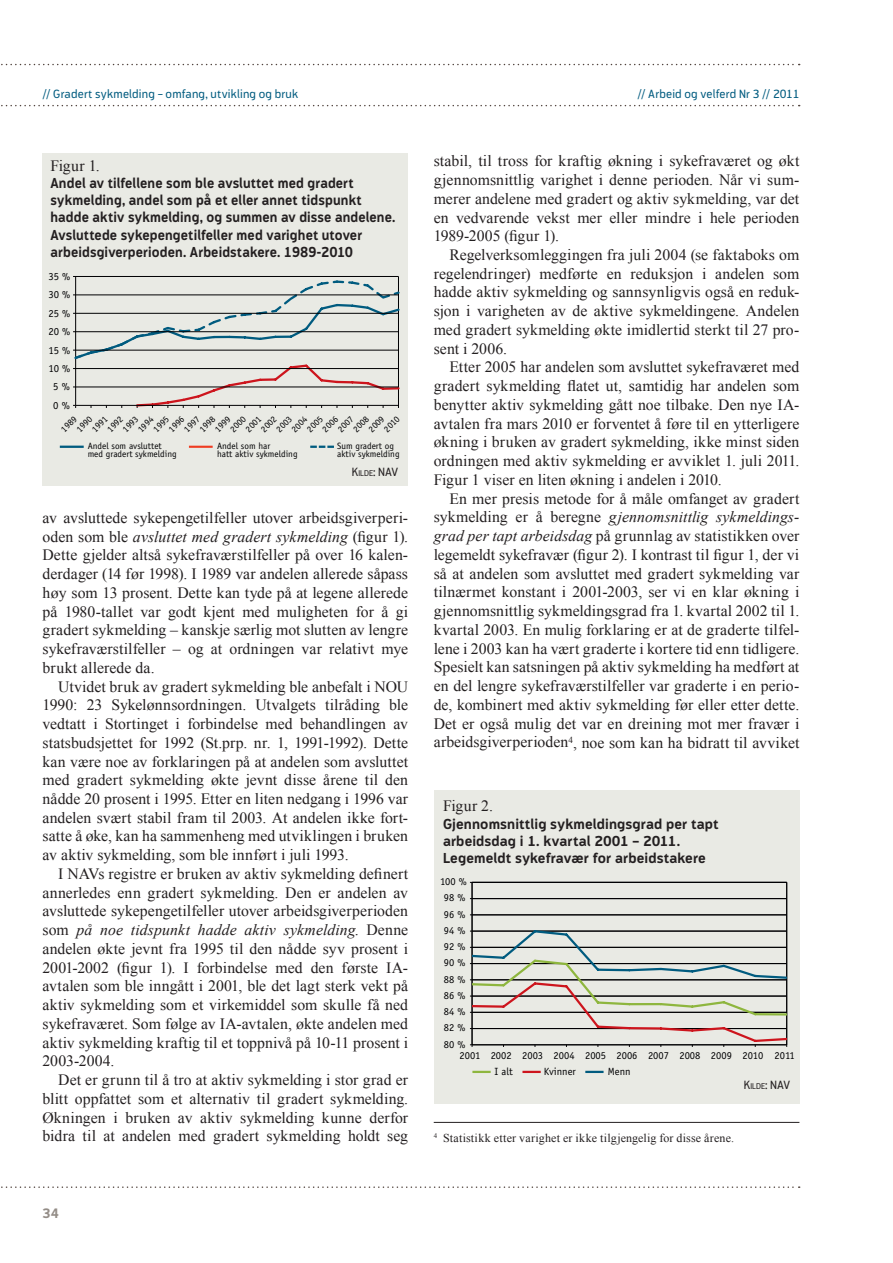
<style>
.page{position:relative;width:893px;height:1263px;background:#fff}
.page>*{position:absolute;margin:0;border:0;box-sizing:border-box;transform-origin:0 0}
.t1{font:15.75px/18.8px "Times New Roman";letter-spacing:.005em;color:#231f20;text-align:justify}
.t2{font:700 14.25px/17.2px "Modus";letter-spacing:.01em;color:#231f20;scale:.95 1}
.t3{font:700 14.25px/17.2px "Modus";letter-spacing:.01em;color:#231f20}
.t4{font:700 13.5px "Modus";color:#948d87}
.t5{font:12px "Modus";letter-spacing:.005em;color:#005b7f}
.t6{font:12px "Times New Roman";letter-spacing:.015em;color:#231f20}
.t7{font:12px "Modus";letter-spacing:-.025em;color:#231f20}
.t8{font:10.65px "Officina Sans";color:#000002}
.t9{font:10.5px/15.6px "Officina Sans";color:#000002}
.t10{font:9.15px/7.6px "Officina Sans";color:#000002}
.s1{font-size:8.4px}
.s2{font-style:italic}
</style>
<div class="page">
<svg style="left:1px;top:64px;width:799px;height:1px"></svg>
<svg style="left:1px;top:1186px;width:799px;height:2px"></svg>
<svg style="left:1px;top:105px;width:799px;height:1px"></svg>
<div style="left:43px;top:153px;width:365px;height:332px;background:#e9eae4"></div>
<div style="left:434px;top:790px;width:365px;height:314px;background:#e9eae4"></div>
<hr style="left:434px;top:1122px;width:365px;height:1px;background:#231f20">
<hr style="left:75px;top:276px;width:1px;height:129px;background:#000002">
<hr style="left:398px;top:276px;width:1px;height:132px;background:#000002">
<svg style="left:73px;top:279px;width:327px;height:129px"></svg>
<hr style="left:61px;top:446px;width:22px;height:2px;background:#005b7f">
<hr style="left:190px;top:446px;width:22px;height:2px;background:#ef3c22">
<svg style="left:311px;top:446px;width:22px;height:2px"></svg>
<hr style="left:73px;top:276px;width:325px;height:1px;background:#000002">
<hr style="left:73px;top:295px;width:325px;height:1px;background:#000002">
<hr style="left:73px;top:313px;width:325px;height:1px;background:#000002">
<hr style="left:73px;top:331px;width:325px;height:1px;background:#000002">
<hr style="left:73px;top:350px;width:325px;height:1px;background:#000002">
<hr style="left:73px;top:368px;width:325px;height:1px;background:#000002">
<hr style="left:73px;top:387px;width:325px;height:1px;background:#000002">
<hr style="left:76px;top:405px;width:322px;height:1px;background:#000002">
<hr style="left:472px;top:882px;width:1px;height:163px;background:#000002">
<hr style="left:470px;top:914px;width:317px;height:1px;background:#000002">
<hr style="left:470px;top:898px;width:317px;height:1px;background:#000002">
<hr style="left:470px;top:882px;width:317px;height:1px;background:#000002">
<hr style="left:786px;top:882px;width:1px;height:165px;background:#000002">
<svg style="left:470px;top:928px;width:317px;height:119px"></svg>
<svg style="left:474px;top:1071px;width:16px;height:2px"></svg>
<svg style="left:524px;top:1071px;width:16px;height:2px"></svg>
<svg style="left:586px;top:1071px;width:16px;height:2px"></svg>
<p class="t5" style="left:43px;top:87px;width:257px">// Gradert sykmelding – omfang, utvikling og bruk</p>
<p class="t5" style="left:637px;top:87px;width:163px">// Arbeid og velferd Nr 3 // 2011</p>
<p class="t1" style="left:50px;top:156px;width:51px">Figur 1.</p>
<p class="t2" style="left:50px;top:174px;width:365px">Andel av tilfellene som ble avsluttet med gradert sykmelding, andel som på et eller annet tidspunkt hadde aktiv sykmelding, og summen av disse andelene.<br>Avsluttede sykepengetilfeller med varighet utover arbeidsgiverperioden. Arbeidstakere. 1989-2010</p>
<p class="t8" style="left:48px;top:270px;width:24px">35 %</p>
<p class="t8" style="left:48px;top:288px;width:24px">30 %</p>
<p class="t8" style="left:48px;top:307px;width:24px">25 %</p>
<p class="t8" style="left:48px;top:325px;width:24px">20 %</p>
<p class="t8" style="left:48px;top:344px;width:24px">15 %</p>
<p class="t8" style="left:48px;top:362px;width:24px">10 %</p>
<p class="t8" style="left:53px;top:381px;width:18px">5 %</p>
<p class="t8" style="left:53px;top:399px;width:18px">0 %</p>
<p class="t10" style="left:60px;top:428px;width:20px;rotate:-45deg">1989</p>
<p class="t10" style="left:75px;top:428px;width:20px;rotate:-45deg">1990</p>
<p class="t10" style="left:91px;top:428px;width:20px;rotate:-45deg">1991</p>
<p class="t10" style="left:106px;top:428px;width:20px;rotate:-45deg">1992</p>
<p class="t10" style="left:121px;top:428px;width:20px;rotate:-45deg">1993</p>
<p class="t10" style="left:136px;top:428px;width:20px;rotate:-45deg">1994</p>
<p class="t10" style="left:152px;top:428px;width:20px;rotate:-45deg">1995</p>
<p class="t10" style="left:167px;top:428px;width:20px;rotate:-45deg">1996</p>
<p class="t10" style="left:183px;top:428px;width:20px;rotate:-45deg">1997</p>
<p class="t10" style="left:198px;top:428px;width:20px;rotate:-45deg">1998</p>
<p class="t10" style="left:213px;top:428px;width:20px;rotate:-45deg">1999</p>
<p class="t10" style="left:229px;top:428px;width:20px;rotate:-45deg">2000</p>
<p class="t10" style="left:244px;top:428px;width:20px;rotate:-45deg">2001</p>
<p class="t10" style="left:260px;top:428px;width:20px;rotate:-45deg">2002</p>
<p class="t10" style="left:275px;top:428px;width:20px;rotate:-45deg">2003</p>
<p class="t10" style="left:290px;top:428px;width:20px;rotate:-45deg">2004</p>
<p class="t10" style="left:306px;top:428px;width:20px;rotate:-45deg">2005</p>
<p class="t10" style="left:321px;top:428px;width:20px;rotate:-45deg">2006</p>
<p class="t10" style="left:336px;top:428px;width:20px;rotate:-45deg">2007</p>
<p class="t10" style="left:352px;top:428px;width:20px;rotate:-45deg">2008</p>
<p class="t10" style="left:367px;top:428px;width:20px;rotate:-45deg">2009</p>
<p class="t10" style="left:383px;top:428px;width:20px;rotate:-45deg">2010</p>
<p class="t10" style="left:88px;top:442px;width:91px">Andel som avsluttet med gradert sykmelding</p>
<p class="t10" style="left:217px;top:442px;width:82px">Andel som har<br>hatt aktiv sykmelding</p>
<p class="t10" style="left:337px;top:442px;width:64px">Sum gradert og aktiv sykmelding</p>
<p class="t7" style="left:352px;top:465px;width:48px">K<span class="s1">ilde</span>: NAV</p>
<p class="t1" style="left:43px;top:508px;width:367px">av avsluttede sykepengetilfeller utover arbeidsgiverperi&shy;oden som ble <span class="s2">avsluttet med gradert sykmelding</span> (figur 1).<br>Dette gjelder altså sykefraværstilfeller på over 16 kalen&shy;derdager (14 før 1998). I 1989 var andelen allerede såpass høy som 13 prosent. Dette kan tyde på at legene allerede på 1980-tallet var godt kjent med muligheten for å gi gradert sykmelding – kanskje særlig mot slutten av lengre sykefraværstilfeller – og at ordningen var relativt mye brukt allerede da.</p>
<p class="t1" style="left:43px;top:677px;width:367px;text-indent:16px">Utvidet bruk av gradert sykmelding ble anbefalt i NOU 1990: 23 Sykelønnsordningen. Utvalgets tilråding ble vedtatt i Stortinget i forbindelse med behandlingen av statsbudsjettet for 1992 (St.prp. nr. 1, 1991-1992). Dette kan være noe av forklaringen på at andelen som avsluttet med gradert sykmelding økte jevnt disse årene til den nådde 20 prosent i 1995. Etter en liten nedgang i 1996 var andelen svært stabil fram til 2003. At andelen ikke fort&shy;satte å øke, kan ha sammenheng med utviklingen i bruken av aktiv sykmelding, som ble innført i juli 1993.</p>
<p class="t1" style="left:43px;top:864px;width:367px;text-align:left;text-indent:16px">I NAVs registre er bruken av aktiv sykmelding definert annerledes enn gradert sykmelding. Den er andelen av avsluttede sykepengetilfeller utover arbeidsgiverperioden som <span class="s2">på noe tidspunkt hadde aktiv sykmelding</span>. Denne andelen økte jevnt fra 1995 til den nådde syv prosent i 2001-2002 (figur 1). I forbindelse med den første IA-- avtalen som ble inngått i 2001, ble det lagt sterk vekt på aktiv sykmelding som et virkemiddel som skulle få ned sykefraværet. Som følge av IA-avtalen, økte andelen med aktiv sykmelding kraftig til et toppnivå på 10-11 prosent i 2003-2004.</p>
<p class="t1" style="left:43px;top:1070px;width:367px;text-indent:16px">Det er grunn til å tro at aktiv sykmelding i stor grad er blitt oppfattet som et alternativ til gradert sykmelding.<br>Økningen i bruken av aktiv sykmelding kunne derfor bidra til at andelen med gradert sykmelding holdt seg</p>
<p class="t1" style="left:434px;top:151px;width:367px">stabil, til tross for kraftig økning i sykefraværet og økt gjennomsnittlig varighet i denne perioden. Når vi sum&shy;merer andelene med gradert og aktiv sykmelding, var det en vedvarende vekst mer eller mindre i hele perioden 1989-2005 (figur 1).</p>
<p class="t1" style="left:434px;top:245px;width:367px;text-indent:16px">Regelverksomleggingen fra juli 2004 (se faktaboks om regelendringer) medførte en reduksjon i andelen som hadde aktiv sykmelding og sannsynligvis også en reduk&shy;sjon i varigheten av de aktive sykmeldingene. Andelen med gradert sykmelding økte imidlertid sterkt til 27 pro&shy;sent i 2006.</p>
<p class="t1" style="left:434px;top:358px;width:367px;text-indent:16px">Etter 2005 har andelen som avsluttet sykefraværet med gradert sykmelding flatet ut, samtidig har andelen som benytter aktiv sykmelding gått noe tilbake. Den nye IA&shy;avtalen fra mars 2010 er forventet å føre til en ytterligere økning i bruken av gradert sykmelding, ikke minst siden ordningen med aktiv sykmelding er avviklet 1. juli 2011.<br>Figur 1 viser en liten økning i andelen i 2010.</p>
<p class="t1" style="left:434px;top:489px;width:367px;text-indent:16px">En mer presis metode for å måle omfanget av gradert sykmelding er å beregne <span class="s2">gjennomsnittlig sykmeldings&shy;grad per tapt arbeidsdag</span> på grunnlag av statistikken over legemeldt sykefravær (figur 2). I kontrast til figur 1, der vi så at andelen som avsluttet med gradert sykmelding var tilnærmet konstant i 2001-2003, ser vi en klar økning i gjennomsnittlig sykmeldingsgrad fra 1. kvartal 2002 til 1. kvartal 2003. En mulig forklaring er at de graderte tilfel&shy;lene i 2003 kan ha vært graderte i kortere tid enn tidligere.<br>Spesielt kan satsningen på aktiv sykmelding ha medført at en del lengre sykefraværstilfeller var graderte i en perio&shy;de, kombinert med aktiv sykmelding før eller etter dette.<br>Det er også mulig det var en dreining mot mer fravær i arbeidsgiverperioden<sup>4</sup>, noe som kan ha bidratt til avviket</p>
<p class="t1" style="left:443px;top:796px;width:52px">Figur 2.</p>
<p class="t3" style="left:443px;top:815px;width:277px">Gjennomsnittlig sykmeldingsgrad per tapt arbeidsdag i 1. kvartal 2001 – 2011.<br>Legemeldt sykefravær for arbeidstakere</p>
<p class="t9" style="left:440px;top:874px;width:28px">100 %</p>
<p class="t9" style="left:444px;top:890px;width:23px">98 %</p>
<p class="t9" style="left:444px;top:906px;width:23px">96 %</p>
<p class="t9" style="left:444px;top:922px;width:23px">94 %</p>
<p class="t9" style="left:444px;top:939px;width:23px">92 %</p>
<p class="t9" style="left:444px;top:955px;width:23px">90 %</p>
<p class="t9" style="left:444px;top:971px;width:23px">88 %</p>
<p class="t9" style="left:444px;top:987px;width:23px">86 %</p>
<p class="t9" style="left:444px;top:1004px;width:23px">84 %</p>
<p class="t9" style="left:444px;top:1020px;width:23px">82 %</p>
<p class="t9" style="left:444px;top:1036px;width:23px">80 %</p>
<p class="t9" style="left:495px;top:1048px;width:302px;text-indent:-35px">2001 2002 2003 2004 2005 2006 2007 2008 2009 2010 2011<br>I alt</p>
<p class="t9" style="left:544px;top:1063px;width:34px">Kvinner</p>
<p class="t9" style="left:608px;top:1063px;width:24px">Menn</p>
<p class="t7" style="left:744px;top:1078px;width:48px">K<span class="s1">ilde</span>: NAV</p>
<p class="t6" style="left:434px;top:1129px;width:302px"><sup>4</sup> Statistikk etter varighet er ikke tilgjengelig for disse årene.</p>
<p class="t4" style="left:43px;top:1205px;width:18px">34</p>
</div>
